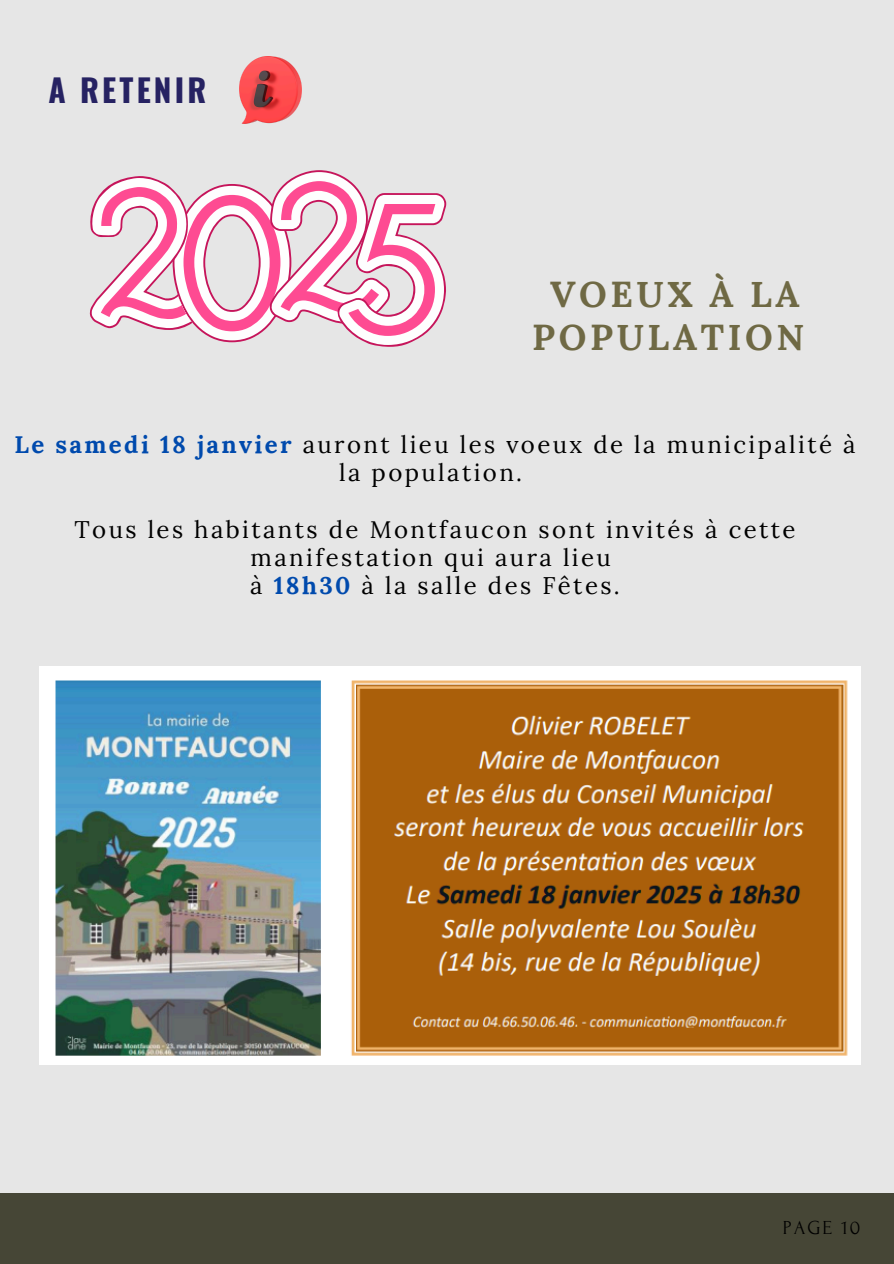
<style>
.page{position:relative;width:894px;height:1264px;background:#fff}
.page>*{position:absolute;margin:0;border:0;box-sizing:border-box;transform-origin:0 0}
.t1{font:700 36px/42.8px "Lora";letter-spacing:.1em;color:#6f6944;text-align:center}
.t2{font:700 31.5px "Oswald";letter-spacing:.1em;color:#262262}
.t3{font:24px/28.2px "Lora";letter-spacing:.1em;color:#000;text-align:center}
.t4{font:19.8px "Forum";letter-spacing:.1em;color:#000}
.s1{font-weight:700;color:#004aad}
</style>
<div class="page">
<div style="left:0;top:0;width:893px;height:1263px;background:#e6e6e6"></div>
<div style="left:0;top:1193px;width:893px;height:70px;background:#464636"></div>
<img style="left:239px;top:56px;width:62px;height:68px">
<svg style="left:89px;top:170px;width:357px;height:177px"></svg>
<img style="left:40px;top:667px;width:820px;height:397px">
<p class="t2" style="left:48px;top:65px;width:159px">A RETENIR</p>
<p class="t1" style="left:532px;top:272px;width:273px">VOEUX À LA<br>POPULATION</p>
<h1 class="t3" style="left:15px;top:430px;width:842px"><span class="s1">Le samedi 18 janvier</span> auront lieu les voeux de la municipalité à la population.</h1>
<h3 class="t3" style="left:74px;top:514px;width:722px">Tous les habitants de Montfaucon sont invités à cette manifestation qui aura lieu<br>à <span class="s1">18h30</span> à la salle des Fêtes.</h3>
<h2 class="t4" style="left:782px;top:1216px;width:79px">PAGE 10</h2>
</div>
